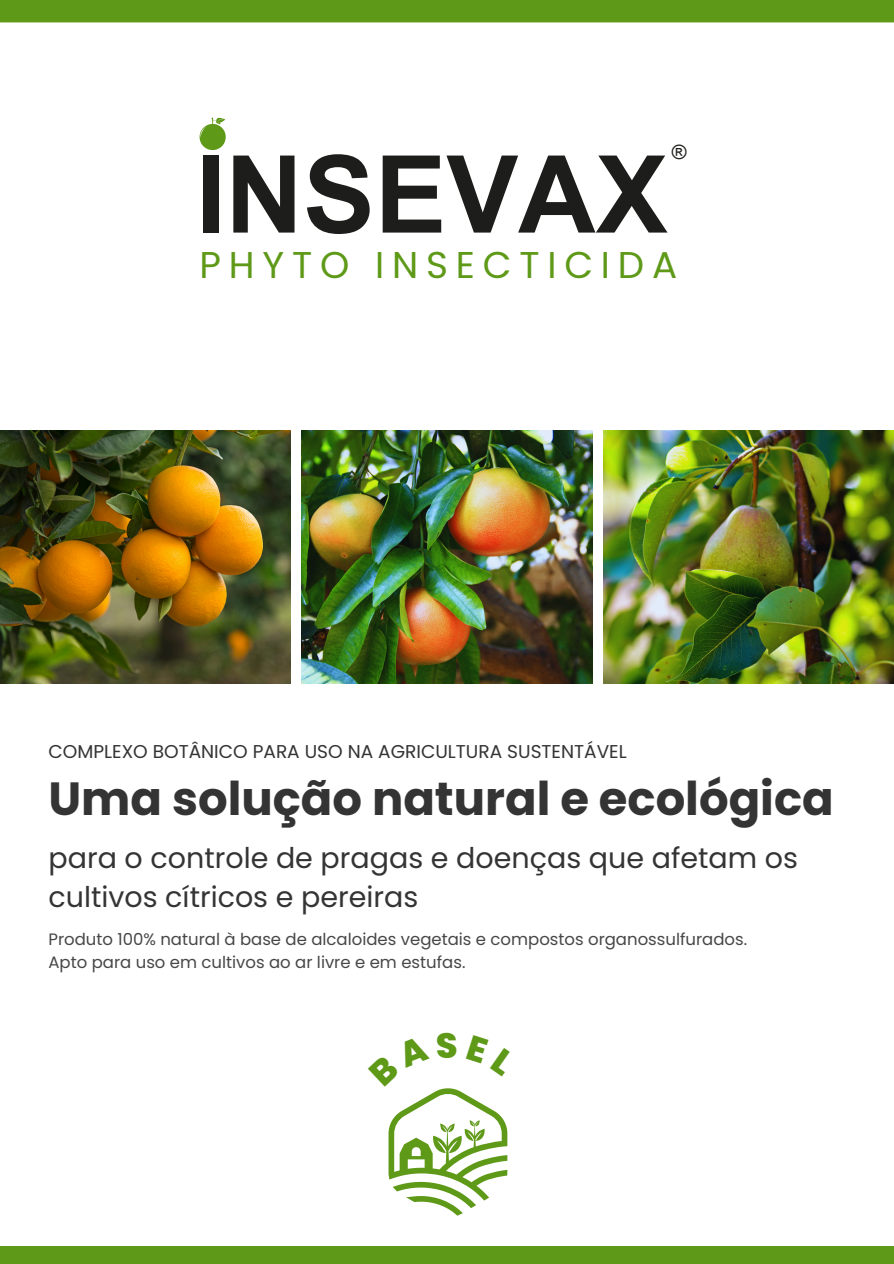
<style>
.page{position:relative;width:894px;height:1264px;background:#fff}
.page>*{position:absolute;margin:0;border:0;box-sizing:border-box;transform-origin:0 0}
.t1{font:700 107.55px "Arial Unicode MS";color:#1d1d1b}
.t2{font:700 46.5px "Poppins";color:#343434}
.t3{font:37.2px "Poppins";letter-spacing:.21em;color:#5e9918}
.t4{font:28.5px/39.3px "Poppins";color:#343434}
.t5{font:20.1px "Arial Unicode MS";color:#1d1d1b}
.t6{font:18.6px "Poppins";color:#343434}
.t7{font:16.5px "Poppins";color:#474747}
</style>
<div class="page">
<div style="left:0;top:1246px;width:893px;height:17px;background:#5e9918"></div>
<div style="left:0;top:0;width:893px;height:22px;background:#5e9918"></div>
<svg style="left:199px;top:117px;width:27px;height:33px"></svg>
<img style="left:0;top:430px;width:290px;height:253px">
<img style="left:302px;top:430px;width:290px;height:253px">
<img style="left:603px;top:430px;width:290px;height:253px">
<svg style="left:388px;top:1088px;width:120px;height:127px"></svg>
<h2 class="t5" style="left:671px;top:138px;width:16px">®</h2>
<h5 class="t1" style="left:195px;top:118px;width:473px">INSEVAX</h5>
<p class="t3" style="left:199px;top:239px;width:479px">PHYTO INSECTICIDA</p>
<p class="t6" style="left:48px;top:738px;width:579px">COMPLEXO BOTÂNICO PARA USO NA AGRICULTURA SUSTENTÁVEL</p>
<p class="t2" style="left:48px;top:766px;width:786px">Uma solução natural e ecológica</p>
<p class="t4" style="left:48px;top:837px;width:750px">para o controle de pragas e doenças que afetam os cultivos cítricos e pereiras</p>
<p class="t7" style="left:48px;top:927px;width:700px">Produto 100% natural à base de alcaloides vegetais e compostos organossulfurados.</p>
<h3 class="t7" style="left:48px;top:950px;width:418px">Apto para uso em cultivos ao ar livre e em estufas.</h3>
</div>
